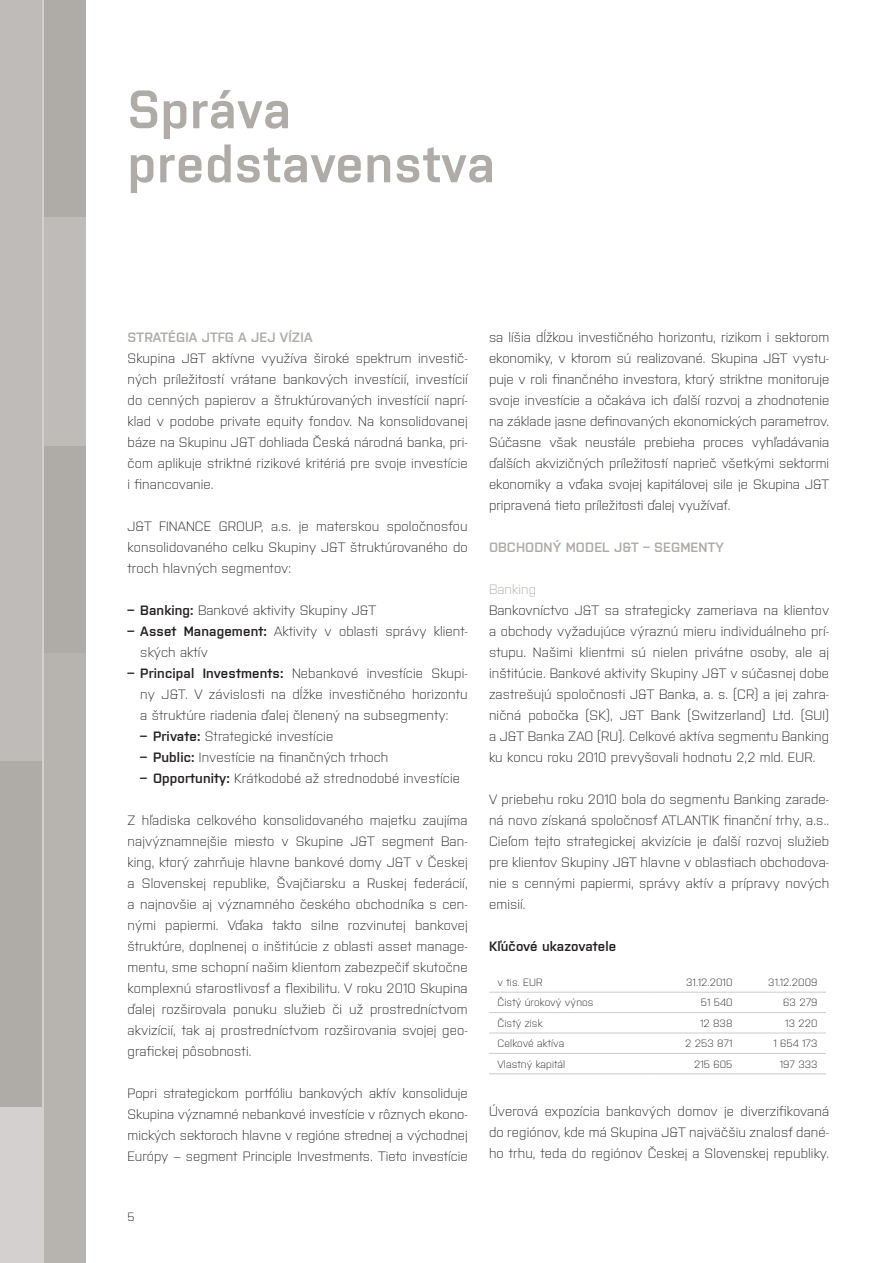
<style>
.page{position:relative;width:893px;height:1263px;background:#fff}
.page>*{position:absolute;margin:0;border:0;box-sizing:border-box;transform-origin:0 0}
.t1{font:54px/54px "Vafle Classic";letter-spacing:.01em;color:#afaba7}
.t2{font:300 13.5px/21px "Purista";letter-spacing:.01em;color:#231f20;text-align:justify}
.t3{font:600 13.5px "Purista";letter-spacing:.01em;color:#afaba7}
.t4{font:600 13.5px "Purista";letter-spacing:.01em;color:#231f20}
.t5{font:300 13.5px "Purista";letter-spacing:.01em;color:#afaba7}
.t6{font:300 12px "Purista";color:#231f20}
.t7{font:300 10.5px "Purista";letter-spacing:.01em;color:#231f20}
.s1{font-weight:600}
</style>
<div class="page">
<hr style="left:489px;top:992px;width:167px;height:1px;background:#cecbc9">
<hr style="left:656px;top:992px;width:85px;height:1px;background:#cecbc9">
<hr style="left:741px;top:992px;width:85px;height:1px;background:#cecbc9">
<hr style="left:489px;top:1012px;width:167px;height:1px;background:#cecbc9">
<hr style="left:656px;top:1012px;width:85px;height:1px;background:#cecbc9">
<hr style="left:741px;top:1012px;width:85px;height:1px;background:#cecbc9">
<hr style="left:489px;top:1032px;width:167px;height:1px;background:#cecbc9">
<hr style="left:656px;top:1032px;width:85px;height:1px;background:#cecbc9">
<hr style="left:741px;top:1032px;width:85px;height:1px;background:#cecbc9">
<hr style="left:489px;top:1053px;width:167px;height:1px;background:#cecbc9">
<hr style="left:656px;top:1053px;width:85px;height:1px;background:#cecbc9">
<hr style="left:741px;top:1053px;width:85px;height:1px;background:#cecbc9">
<hr style="left:489px;top:1073px;width:167px;height:1px;background:#cecbc9">
<hr style="left:656px;top:1073px;width:85px;height:1px;background:#cecbc9">
<hr style="left:741px;top:1073px;width:85px;height:1px;background:#cecbc9">
<div style="left:0;top:0;width:85px;height:1263px;background:#d3d0cf"></div>
<div style="left:0;top:350px;width:42px;height:757px;background:#afaba7"></div>
<div style="left:44px;top:262px;width:41px;height:442px;background:#afaba7"></div>
<div style="left:0;top:0;width:42px;height:760px;background:#bfbbb8"></div>
<div style="left:44px;top:0;width:41px;height:445px;background:#bfbbb8"></div>
<div style="left:44px;top:653px;width:41px;height:610px;background:#b7b3af"></div>
<div style="left:44px;top:0;width:41px;height:217px;background:#afaba7"></div>
<h1 class="t1" style="left:128px;top:82px;width:369px">Správa predstavenstva</h1>
<p class="t3" style="left:128px;top:327px;width:187px">STRATÉGIA JTFG A JEJ VÍZIA</p>
<p class="t2" style="left:128px;top:346px;width:342px">Skupina J&amp;T aktívne využíva široké spektrum investič&shy;ných príležitostí vrátane bankových investícií, investícií do cenných papierov a štruktúrovaných investícií naprí&shy;klad v podobe private equity fondov. Na konsolidovanej báze na Skupinu J&amp;T dohliada Česká národná banka, pri&shy;čom aplikuje striktné rizikové kritériá pre svoje investície i financovanie.</p>
<p class="t2" style="left:128px;top:514px;width:342px">J&amp;T FINANCE GROUP, a.s. je materskou spoločnosťou konsolidovaného celku Skupiny J&amp;T štruktúrovaného do troch hlavných segmentov:</p>
<p class="t2" style="left:128px;top:598px;width:250px"><span class="s1">– Banking:</span> Bankové aktivity Skupiny J&amp;T</p>
<p class="t2" style="left:140px;top:619px;width:329px;text-indent:-13px"><span class="s1">– Asset Management:</span> Aktivity v oblasti správy klient&shy;ských aktív</p>
<p class="t2" style="left:140px;top:661px;width:329px;text-indent:-13px"><span class="s1">– Principal Investments:</span> Nebankové investície Skupi&shy;ny J&amp;T. V závislosti na dĺžke investičného horizontu a štruktúre riadenia ďalej členený na subsegmenty:</p>
<p class="t2" style="left:140px;top:724px;width:194px"><span class="s1">– Private:</span> Strategické investície</p>
<p class="t2" style="left:140px;top:745px;width:250px"><span class="s1">– Public:</span> Investície na finančných trhoch</p>
<p class="t2" style="left:140px;top:766px;width:321px"><span class="s1">– Opportunity:</span> Krátkodobé až strednodobé investície</p>
<p class="t2" style="left:128px;top:808px;width:342px">Z hľadiska celkového konsolidovaného majetku zaujíma najvýznamnejšie miesto v Skupine J&amp;T segment Ban&shy;king, ktorý zahrňuje hlavne bankové domy J&amp;T v Českej a Slovenskej republike, Švajčiarsku a Ruskej federácií, a najnovšie aj významného českého obchodníka s cen&shy;nými papiermi. Vďaka takto silne rozvinutej bankovej štruktúre, doplnenej o inštitúcie z oblasti asset manage&shy;mentu, sme schopní našim klientom zabezpečiť skutočne komplexnú starostlivosť a flexibilitu. V roku 2010 Skupina ďalej rozširovala ponuku služieb či už prostredníctvom akvizícií, tak aj prostredníctvom rozširovania svojej geo&shy;grafickej pôsobnosti.</p>
<p class="t2" style="left:128px;top:1082px;width:342px">Popri strategickom portfóliu bankových aktív konsoliduje Skupina významné nebankové investície v rôznych ekono&shy;mických sektoroch hlavne v regióne strednej a východnej Európy – segment Principle Investments. Tieto investície</p>
<p class="t6" style="left:128px;top:1208px;width:9px">5</p>
<p class="t2" style="left:489px;top:326px;width:342px">sa líšia dĺžkou investičného horizontu, rizikom i sektorom ekonomiky, v ktorom sú realizované. Skupina J&amp;T vystu&shy;puje v roli finančného investora, ktorý striktne monitoruje svoje investície a očakáva ich ďalší rozvoj a zhodnotenie na základe jasne definovaných ekonomických parametrov.<br>Súčasne však neustále prebieha proces vyhľadávania ďalších akvizičných príležitostí naprieč všetkými sektormi ekonomiky a vďaka svojej kapitálovej sile je Skupina J&amp;T pripravená tieto príležitosti ďalej využívať.</p>
<p class="t3" style="left:489px;top:537px;width:236px">OBCHODNÝ MODEL J&amp;T – SEGMENTY</p>
<p class="t5" style="left:489px;top:579px;width:49px">Banking</p>
<p class="t2" style="left:489px;top:599px;width:342px">Bankovníctvo J&amp;T sa strategicky zameriava na klientov a obchody vyžadujúce výraznú mieru individuálneho prí&shy;stupu. Našimi klientmi sú nielen privátne osoby, ale aj inštitúcie. Bankové aktivity Skupiny J&amp;T v súčasnej dobe zastrešujú spoločnosti J&amp;T Banka, a. s. (CR) a jej zahra&shy;ničná pobočka (SK), J&amp;T Bank (Switzerland) Ltd. (SUI) a J&amp;T Banka ZAO (RU). Celkové aktíva segmentu Banking ku koncu roku 2010 prevyšovali hodnotu 2,2 mld. EUR.</p>
<p class="t2" style="left:489px;top:788px;width:342px">V priebehu roku 2010 bola do segmentu Banking zarade&shy;ná novo získaná spoločnosť ATLANTIK finanční trhy, a.s..<br>Cieľom tejto strategickej akvizície je ďalší rozvoj služieb pre klientov Skupiny J&amp;T hlavne v oblastiach obchodova&shy;nie s cennými papiermi, správy aktív a prípravy nových emisií.</p>
<p class="t4" style="left:489px;top:936px;width:129px">Kľúčové ukazovatele</p>
<p class="t7" style="left:497px;top:974px;width:46px">v tis. EUR</p>
<p class="t7" style="left:686px;top:974px;width:48px">31.12.2010</p>
<p class="t7" style="left:768px;top:974px;width:51px">31.12.2009</p>
<p class="t7" style="left:497px;top:995px;width:98px">Čistý úrokový výnos</p>
<p class="t7" style="left:701px;top:995px;width:33px">51 540</p>
<p class="t7" style="left:783px;top:995px;width:36px">63 279</p>
<p class="t7" style="left:497px;top:1015px;width:46px">Čistý zisk</p>
<p class="t7" style="left:700px;top:1015px;width:34px">12 838</p>
<p class="t7" style="left:785px;top:1015px;width:34px">13 220</p>
<p class="t7" style="left:497px;top:1036px;width:68px">Celkové aktíva</p>
<p class="t7" style="left:685px;top:1036px;width:49px">2 253 871</p>
<p class="t7" style="left:774px;top:1036px;width:45px">1 654 173</p>
<p class="t7" style="left:497px;top:1056px;width:69px">Vlastný kapitál</p>
<p class="t7" style="left:694px;top:1056px;width:40px">215 605</p>
<p class="t7" style="left:780px;top:1056px;width:39px">197 333</p>
<p class="t2" style="left:489px;top:1100px;width:342px">Úverová expozícia bankových domov je diverzifikovaná do regiónov, kde má Skupina J&amp;T najväčšiu znalosť dané&shy;ho trhu, teda do regiónov Českej a Slovenskej republiky.</p>
</div>
